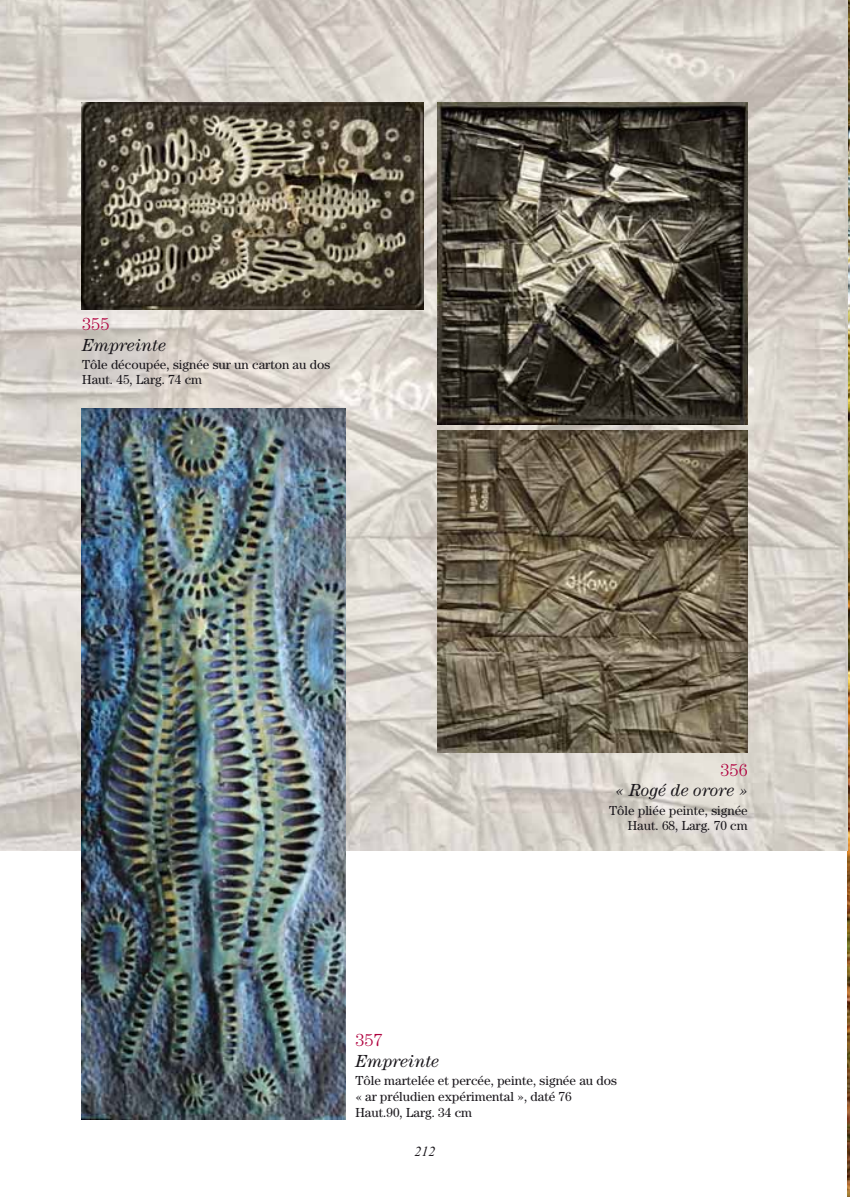
<style>
.page{position:relative;width:850px;height:1197px;background:#fff}
.page>*{position:absolute;margin:0;border:0;box-sizing:border-box;transform-origin:0 0}
.t1{font:italic 17.5px "Century";color:#1a171c}
.t2{font:300 17.5px "Century";color:#b0003e}
.t3{font:italic 14px "Times New Roman";color:#1a171c}
.t4{font:13.12px/15.8px "Century";color:#1a171c}
</style>
<div class="page">
<img style="left:846px;top:0;width:3px;height:1196px">
<img style="left:0;top:0;width:846px;height:850px">
<img style="left:82px;top:102px;width:341px;height:208px">
<img style="left:437px;top:102px;width:310px;height:322px">
<img style="left:82px;top:408px;width:263px;height:711px">
<img style="left:437px;top:430px;width:310px;height:322px">
<h1 class="t2" style="left:82px;top:317px;width:29px">355</h1>
<h1 class="t1" style="left:82px;top:338px;width:85px">Empreinte</h1>
<p class="t4" style="left:82px;top:358px;width:249px">Tôle découpée, signée sur un carton au dos<br>Haut. 45, Larg. 74 cm</p>
<h1 class="t2" style="left:720px;top:763px;width:29px">356</h1>
<h1 class="t1" style="left:615px;top:783px;width:134px">« Rogé de orore »</h1>
<p class="t4" style="left:609px;top:803px;width:140px;text-align:right">Tôle pliée peinte, signée<br>Haut. 68, Larg. 70 cm</p>
<h1 class="t2" style="left:355px;top:1033px;width:29px">357</h1>
<h1 class="t1" style="left:355px;top:1054px;width:85px">Empreinte</h1>
<p class="t4" style="left:355px;top:1074px;width:263px">Tôle martelée et percée, peinte, signée au dos « ar préludien expérimental », daté 76<br>Haut.90, Larg. 34 cm</p>
<p class="t3" style="left:414px;top:1146px;width:22px">212</p>
</div>
